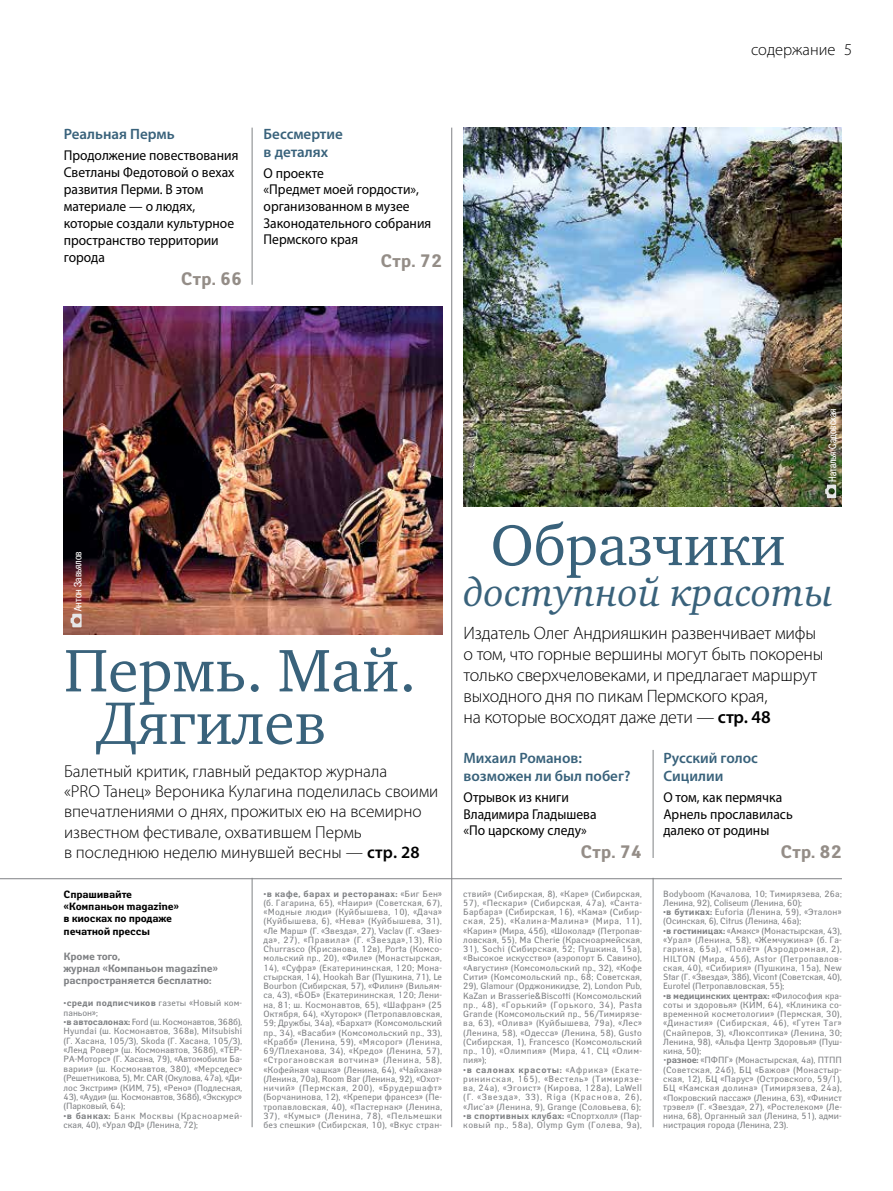
<style>
.page{position:relative;width:893px;height:1191px;background:#fff}
.page>*{position:absolute;margin:0;border:0;box-sizing:border-box;transform-origin:0 0}
.t1{font:61.5px/52.5px "Charter ITC";color:#39627b}
.t2{font:58.5px "Charter ITC";color:#39627b}
.t3{font:italic 40.5px "Charter ITC";color:#39627b}
.t4{font:300 18px/21px "Myriad Pro";letter-spacing:-.01em;color:#000}
.t5{font:700 18px "Yanus";color:#948d87}
.t6{font:300 17.25px/20.2px "Myriad Pro";color:#000}
.t7{font:300 16.5px "Myriad Pro";color:#000}
.t8{font:600 15px/18.3px "Myriad Pro";color:#39627b}
.t9{font:14.25px/17px "Myriad Pro";color:#000;scale:.95 1}
.t10{font:700 10.5px/12.5px "Yanus";letter-spacing:-.02em;color:#000}
.t11{font:700 10.5px/12.5px "Yanus";letter-spacing:-.02em;color:#808285}
.t12{font:10.5px "Pragmatica Cond C";color:#fff}
.t13{font:9px/9.3px "Yanus";letter-spacing:.01em;color:#808285;text-align:justify}
.t14{font:9px/9.3px "Yanus";letter-spacing:.045em;color:#808285}
.t15{font:9px/9.4px "Yanus";letter-spacing:.05em;color:#808285}
.s1{font-weight:600}
.s2{font-weight:700}
</style>
<div class="page">
<hr style="left:451px;top:128px;width:1px;height:999px;background:#808285">
<hr style="left:252px;top:878px;width:1px;height:249px;background:#808285">
<img style="left:64px;top:306px;width:378px;height:328px">
<img style="left:463px;top:128px;width:379px;height:379px">
<hr style="left:653px;top:878px;width:1px;height:249px;background:#808285">
<hr style="left:0;top:878px;width:842px;height:1px;background:#808285">
<hr style="left:252px;top:128px;width:1px;height:157px;background:#808285">
<hr style="left:653px;top:750px;width:1px;height:108px;background:#808285">
<svg style="left:71px;top:613px;width:11px;height:14px"></svg>
<svg style="left:825px;top:484px;width:11px;height:14px"></svg>
<h3 class="t8" style="left:64px;top:124px;width:113px">Реальная Пермь</h3>
<h3 class="t9" style="left:64px;top:147px;width:185px">Продолжение повествования<br>Светланы Федотовой о вехах развития Перми. В этом материале — о людях, которые создали культурное пространство территории города</h3>
<h3 class="t5" style="left:181px;top:268px;width:63px">Стр. 66</h3>
<h3 class="t8" style="left:264px;top:124px;width:81px">Бессмертие в деталях</h3>
<h3 class="t9" style="left:264px;top:164px;width:178px">О проекте<br>«Предмет моей гордости», организованном в музее<br>Законодательного собрания<br>Пермского края</h3>
<h3 class="t5" style="left:381px;top:250px;width:63px">Стр. 72</h3>
<h3 class="t7" style="left:751px;top:40px;width:103px">содержание 5</h3>
<p class="t12" style="left:72px;top:611px;width:61px;rotate:-90deg">Антон Завьялов</p>
<h1 class="t1" style="left:96px;top:644px;width:321px;text-indent:-32px">Пермь. Май.<br>Дягилев</h1>
<h3 class="t6" style="left:64px;top:761px;width:376px">Балетный критик, главный редактор журнала<br>«PRO Танец» Вероника Кулагина поделилась своими впечатлениями о днях, прожитых ею на всемирно известном фестивале, охватившем Пермь<br>в последнюю неделю минувшей весны — <span class="s1">стр. 28</span></h3>
<p class="t12" style="left:827px;top:482px;width:75px;rotate:-90deg">Наталья Садовская</p>
<h2 class="t2" style="left:491px;top:508px;width:296px">Образчики</h2>
<h3 class="t3" style="left:463px;top:567px;width:371px">доступной красоты</h3>
<h3 class="t4" style="left:463px;top:622px;width:362px">Издатель Олег Андрияшкин развенчивает мифы о том, что горные вершины могут быть покорены только сверхчеловеками, и предлагает маршрут выходного дня по пикам Пермского края,<br>на которые восходят даже дети — <span class="s1">стр. 48</span></h3>
<h3 class="t8" style="left:463px;top:748px;width:168px">Михаил Романов: возможен ли был побег?</h3>
<h3 class="t9" style="left:463px;top:788px;width:142px">Отрывок из книги<br>Владимира Гладышева «По царскому следу»</h3>
<h3 class="t5" style="left:580px;top:841px;width:63px">Стр. 74</h3>
<h3 class="t8" style="left:663px;top:748px;width:96px">Русский голос<br>Сицилии</h3>
<h3 class="t9" style="left:663px;top:788px;width:138px">О том, как пермячка<br>Арнель прославилась далеко от родины</h3>
<h3 class="t5" style="left:780px;top:841px;width:63px">Стр. 82</h3>
<p class="t10" style="left:64px;top:888px;width:117px">Спрашивайте «Компаньон magazine» в киосках по продаже печатной прессы</p>
<p class="t11" style="left:64px;top:950px;width:156px">Кроме того,<br>журнал «Компаньон magazine» распространяется бесплатно:</p>
<p class="t13" style="left:64px;top:998px;width:180px"><span class="s2">•среди подписчиков</span> газеты «Новый ком&shy;паньон»;</p>
<p class="t13" style="left:64px;top:1017px;width:180px"><span class="s2">•в автосалонах:</span> Ford (ш. Космонавтов, 368б), Hyundai (ш. Космонавтов, 368в), Mitsubishi (Г. Хасана, 105/3), Skoda (Г. Хасана, 105/3), «Ленд Ровер» (ш. Космонавтов, 368б), «ТЕР-РА-Моторс» (Г. Хасана, 79), «Автомобили Ба&shy;варии» (ш. Космонавтов, 380), «Мерседес» (Решетникова, 5), Mr. CAR (Окулова, 47а), «Ди&shy;лос Экстрим» (КИМ, 75), «Рено» (Подлесная, 43), «Ауди» (ш. Космонавтов, 368б), «Экскурс» (Парковый, 64);</p>
<p class="t15" style="left:64px;top:1110px;width:180px"><span class="s2">•в банках:</span> Банк Москвы (Красноармей&shy;ская, 40), «Урал ФД» (Ленина, 72);</p>
<p class="t13" style="left:263px;top:888px;width:180px"><span class="s2">•в кафе, барах и ресторанах:</span> «Биг Бен» (б. Гагарина, 65), «Наири» (Советская, 67), «Модные люди» (Куйбышева, 10), «Дача» (Куйбышева, 6), «Нева» (Куйбышева, 31), «Ле Марш» (Г. «Звезда», 27), Vaclav (Г. «Звез&shy;да», 27), «Правила» (Г. «Звезда»,13), Rio Churrasco (Крисанова, 12в), Porta (Комсо&shy;мольский пр., 20), «Филе» (Монастырская, 14), «Суфра» (Екатерининская, 120; Мона&shy;стырская, 14), Hookah Bar (Пушкина, 71), Le Bourbon (Сибирская, 57), «Филин» (Вильям&shy;са, 43), «БОБ» (Екатерининская, 120; Лени&shy;на, 81; ш. Космонавтов, 65), «Шафран» (25<br>Октября, 64), «Хуторок» (Петропавловская, 59; Дружбы, 34а), «Бархат» (Комсомольский пр., 34), «Васаби» (Комсомольский пр., 33), «Крабб» (Ленина, 59), «Мясорог» (Ленина, 69/Плеханова, 34), «Кредо» (Ленина, 57), «Строгановская вотчина» (Ленина, 58), «Кофейная чашка» (Ленина, 64), «Чайхана» (Ленина, 70а), Room Bar (Ленина, 92), «Охот&shy;ничий» (Пермская, 200), «Брудершафт» (Борчанинова, 12), «Крепери франсез» (Пе&shy;тропавловская, 40), «Пастернак» (Ленина, 37), «Кумыс» (Ленина, 78), «Пельмешки без спешки» (Сибирская, 10), «Вкус стран-</p>
<p class="t13" style="left:463px;top:888px;width:180px">ствий» (Сибирская, 8), «Каре» (Сибирская, 57), «Пескари» (Сибирская, 47а), «Санта-Барбара» (Сибирская, 16), «Кама» (Сибир&shy;ская, 25), «Калина-Малина» (Мира, 11), «Карин» (Мира, 45б), «Шоколад» (Петропав&shy;ловская, 55), Ма Cherie (Красноармейская, 31), Sochi (Сибирская, 52; Пушкина, 15а), «Высокое искусство» (аэропорт Б. Савино), «Августин» (Комсомольский пр., 32), «Кофе Сити» (Комсомольский пр., 68; Советская, 29), Glamour (Орджоникидзе, 2), London Pub, KaZan и Brasserie&amp;Biscotti (Комсомольский пр., 48), «Горький» (Горького, 34), Pasta Grande (Комсомольский пр., 56/Тимирязе&shy;ва, 63), «Олива» (Куйбышева, 79а), «Лес» (Ленина, 58), «Одесса» (Ленина, 58), Gusto (Сибирская, 1), Francesco (Комсомольский пр., 10), «Олимпия» (Мира, 41, СЦ «Олим&shy;пия»);</p>
<p class="t13" style="left:463px;top:1064px;width:180px"><span class="s2">•в салонах красоты:</span> «Африка» (Екате&shy;рининская, 165), «Вестель» (Тимирязе&shy;ва, 24а), «Эгоист» (Кирова, 128а), LaWell (Г. «Звезда», 33), Riga (Краснова, 26), «Лис‘а» (Ленина, 9), Grange (Соловьева, 6);</p>
<p class="t14" style="left:463px;top:1111px;width:180px"><span class="s2">•в спортивных клубах:</span> «Спортхолл» (Пар&shy;ковый пр., 58а), Olymp Gym (Голева, 9а),</p>
<p class="t13" style="left:663px;top:889px;width:180px">Bodуboom (Качалова, 10; Тимирязева, 26а;<br>Ленина, 92), Coliseum (Ленина, 60);</p>
<p class="t13" style="left:663px;top:907px;width:180px"><span class="s2">•в бутиках:</span> Euforia (Ленина, 59), «Эталон» (Осинская, 6), Citrus (Ленина, 46а);</p>
<p class="t13" style="left:663px;top:926px;width:180px"><span class="s2">•в гостиницах:</span> «Амакс» (Монастырская, 43), «Урал» (Ленина, 58), «Жемчужина» (б. Га&shy;гарина, 65а), «Полёт» (Аэродромная, 2), HILTON (Мира, 45б), Аstor (Петропавлов&shy;ская, 40), «Сибирия» (Пушкина, 15а), New Star (Г. «Звезда», 38б), Vicont (Советская, 40), Eurotеl (Петропавловская, 55);</p>
<p class="t13" style="left:663px;top:990px;width:180px"><span class="s2">•в медицинских центрах:</span> «Философия кра&shy;соты и здоровья» (КИМ, 64), «Клиника со&shy;временной косметологии» (Пермская, 30), «Династия» (Сибирская, 46), «Гутен Таг» (Снайперов, 3), «Люксоптика» (Ленина, 30; Ленина, 98), «Альфа Центр Здоровья» (Пуш&shy;кина, 50);</p>
<p class="t13" style="left:663px;top:1055px;width:180px">•<span class="s2">разное:</span> «ПФПГ» (Монастырская, 4а), ПТПП (Советская, 24б), БЦ «Бажов» (Монастыр&shy;ская, 12), БЦ «Парус» (Островского, 59/1), БЦ «Камская долина» (Тимирязева, 24а), «Покровский пассаж» (Ленина, 63), «Финист трэвел» (Г. «Звезда», 27), «Ростелеком» (Ле&shy;нина, 68), Органный зал (Ленина, 51), адми&shy;нистрация города (Ленина, 23).</p>
</div>
